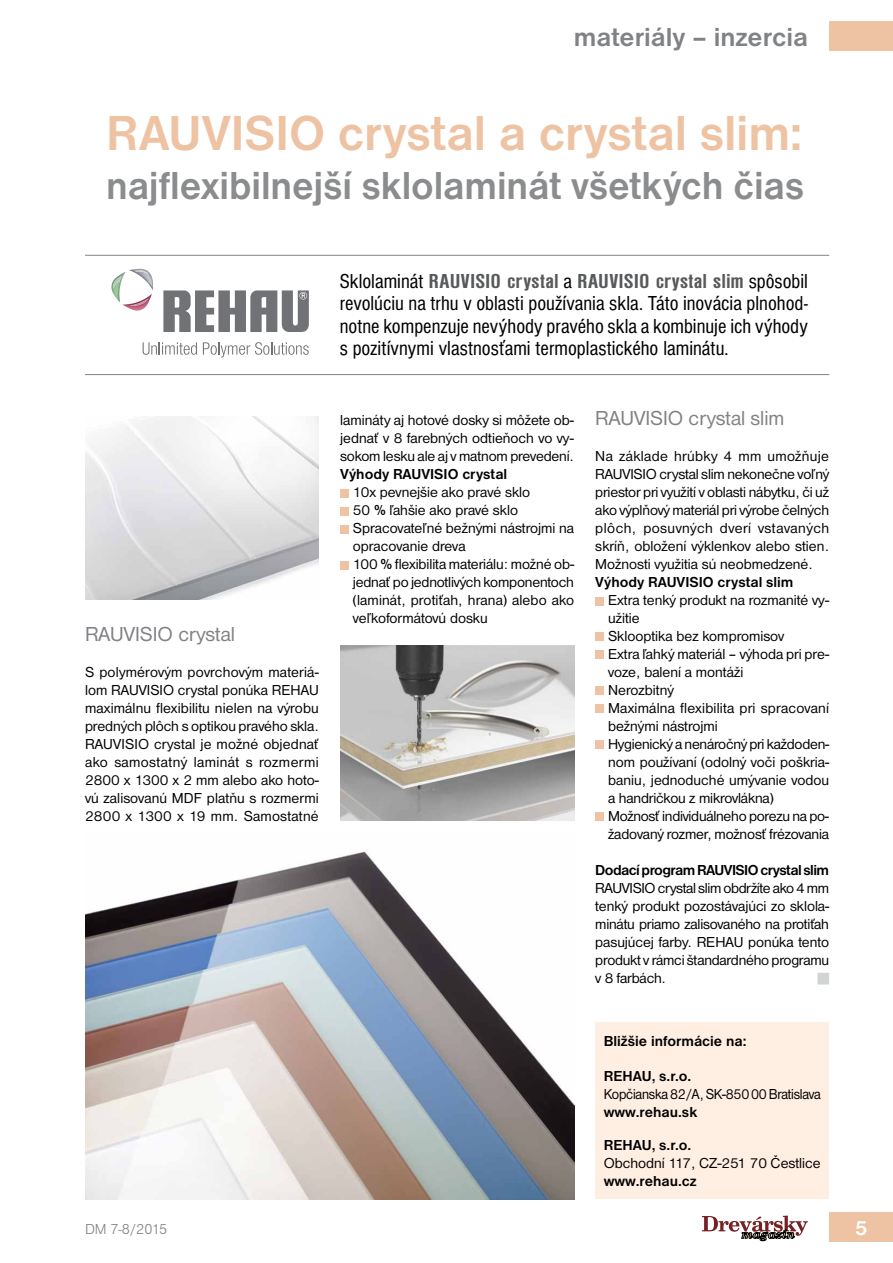
<style>
.page{position:relative;width:893px;height:1263px;background:#fff}
.page>*{position:absolute;margin:0;border:0;box-sizing:border-box;transform-origin:0 0}
.t1{font:700 51px "Nimbus San DEE";color:#eec3a3}
.t2{font:700 40.5px "Nimbus San DEE";color:#8a8c8e;scale:.96 1}
.t3{font:700 27px "Nimbus San DEE";color:#808285}
.t4{font:condensed 21px/22.5px "Nimbus San DEE";color:#000;text-align:justify}
.t5{font:21px "Nimbus San DEE";color:#808285}
.t6{font:700 21px "Nimbus San DEE";color:#fff}
.t7{font:15px/18px "Nimbus San DEE";color:#000;text-align:justify}
.t8{font:700 15px/33px "Nimbus San DEE";color:#000}
.t9{font:15px "Nimbus San DEE";color:#000;scale:.92 1}
.t10{font:700 15px "Nimbus San DEE";letter-spacing:-.04em;color:#000}
.t11{font:15px "Nimbus San DEE Ligh";letter-spacing:-.02em;color:#808285}
.s1{font-weight:700;color:#58595b}
.s2{font-weight:700}
</style>
<div class="page">
<svg style="left:702px;top:1215px;width:106px;height:26px"></svg>
<div style="left:829px;top:1212px;width:64px;height:30px;background:#eec3a3"></div>
<div style="left:829px;top:21px;width:64px;height:30px;background:#eec3a3"></div>
<hr style="left:85px;top:255px;width:744px;height:1px;background:#808285">
<hr style="left:85px;top:374px;width:744px;height:1px;background:#808285">
<svg style="left:143px;top:342px;width:54px;height:13px"></svg>
<svg style="left:203px;top:342px;width:106px;height:16px"></svg>
<svg style="left:163px;top:290px;width:146px;height:42px"></svg>
<svg style="left:111px;top:269px;width:42px;height:42px"></svg>
<img style="left:129px;top:298px;width:19px;height:8px">
<img style="left:135px;top:270px;width:14px;height:5px">
<div style="left:340px;top:489px;width:9px;height:8px;background:#eec3a3"></div>
<div style="left:340px;top:507px;width:9px;height:8px;background:#eec3a3"></div>
<div style="left:340px;top:525px;width:9px;height:8px;background:#eec3a3"></div>
<div style="left:340px;top:561px;width:9px;height:8px;background:#eec3a3"></div>
<div style="left:595px;top:597px;width:9px;height:8px;background:#eec3a3"></div>
<div style="left:595px;top:633px;width:9px;height:8px;background:#eec3a3"></div>
<div style="left:595px;top:651px;width:9px;height:8px;background:#eec3a3"></div>
<div style="left:595px;top:687px;width:9px;height:8px;background:#eec3a3"></div>
<div style="left:595px;top:705px;width:9px;height:8px;background:#eec3a3"></div>
<div style="left:595px;top:741px;width:9px;height:8px;background:#eec3a3"></div>
<div style="left:595px;top:813px;width:9px;height:8px;background:#eec3a3"></div>
<img style="left:85px;top:416px;width:234px;height:183px">
<img style="left:85px;top:851px;width:489px;height:348px">
<img style="left:340px;top:645px;width:234px;height:176px">
<div style="left:595px;top:1022px;width:234px;height:177px;background:#ffeee2"></div>
<div style="left:818px;top:973px;width:11px;height:11px;background:#d1d3d4"></div>
<h3 class="t3" style="left:574px;top:22px;width:236px">materiály – inzercia</h3>
<h1 class="t1" style="left:106px;top:104px;width:698px">RAUVISIO crystal a crystal slim:</h1>
<h2 class="t2" style="left:106px;top:163px;width:728px">najflexibilnejší sklolaminát všetkých čias</h2>
<h3 class="t5" style="left:85px;top:622px;width:152px">RAUVISIO crystal</h3>
<p class="t7" style="left:85px;top:663px;width:235px">S polymérovým povrchovým materiá&shy;lom RAUVISIO crystal ponúka REHAU maximálnu flexibilitu nielen na výrobu predných plôch s optikou pravého skla.<br>RAUVISIO crystal je možné objednať ako samostatný laminát s rozmermi 2800 x 1300 x 2 mm alebo ako hoto&shy;vú zalisovanú MDF platňu s rozmermi 2800 x 1300 x 19 mm. Samostatné</p>
<p class="t4" style="left:340px;top:270px;width:470px">Sklolaminát <span class="s1">RAUVISIO crystal</span> a <span class="s1">RAUVISIO crystal slim</span> spôsobil revolúciu na trhu v oblasti používania skla. Táto inovácia plnohod&shy;notne kompenzuje nevýhody pravého skla a kombinuje ich výhody s pozitívnymi vlastnosťami termoplastického laminátu.</p>
<p class="t7" style="left:340px;top:411px;width:235px">lamináty aj hotové dosky si môžete ob&shy;jednať v 8 farebných odtieňoch vo vy&shy;sokom lesku ale aj v matnom prevedení.</p>
<p class="t8" style="left:340px;top:458px;width:169px">Výhody RAUVISIO crystal</p>
<p class="t7" style="left:353px;top:483px;width:223px;text-align:left">10x pevnejšie ako pravé sklo<br>50 <span class="s2">%</span> ľahšie ako pravé sklo<br>Spracovateľné bežnými nástrojmi na opracovanie dreva<br>100 <span class="s2">%</span> flexibilita materiálu: možné ob&shy;jednať po jednotlivých komponentoch (laminát, protiťah, hrana) alebo ako veľkoformátovú dosku</p>
<h3 class="t5" style="left:595px;top:407px;width:191px">RAUVISIO crystal slim</h3>
<p class="t7" style="left:595px;top:447px;width:235px">Na základe hrúbky 4 mm umožňuje RAUVISIO crystal slim nekonečne voľný priestor pri využití v oblasti nábytku, či už ako výplňový materiál pri výrobe čelných plôch, posuvných dverí vstavaných skríň, obložení výklenkov alebo stien.<br>Možnosti využitia sú neobmedzené.</p>
<p class="t8" style="left:595px;top:566px;width:200px">Výhody RAUVISIO crystal slim</p>
<p class="t7" style="left:608px;top:591px;width:223px;text-align:left">Extra tenký produkt na rozmanité vy&shy;užitie<br>Sklooptika bez kompromisov<br>Extra ľahký materiál – výhoda pri pre&shy;voze, balení a montáži<br>Nerozbitný<br>Maximálna flexibilita pri spracovaní bežnými nástrojmi<br>Hygienický a nenáročný pri každoden&shy;nom používaní (odolný voči poškria&shy;baniu, jednoduché umývanie vodou a handričkou z mikrovlákna)<br>Možnosť individuálneho porezu na po&shy;žadovaný rozmer, možnosť frézovania</p>
<p class="t10" style="left:595px;top:862px;width:235px">Dodací program RAUVISIO crystal slim</p>
<p class="t7" style="left:595px;top:879px;width:236px">RAUVISIO crystal slim obdržíte ako 4mm tenký produkt pozostávajúci zo sklola&shy;minátu priamo zalisovaného na protiťah pasujúcej farby. REHAU ponúka tento produkt v rámci štandardného programu v 8 farbách.</p>
<p class="t8" style="left:604px;top:1025px;width:144px">Bližšie informácie na:</p>
<p class="t8" style="left:604px;top:1059px;width:89px">REHAU, s.r.o.</p>
<p class="t9" style="left:604px;top:1085px;width:237px">Kopčianska 82/A, SK-850 00 Bratislava</p>
<p class="t8" style="left:604px;top:1095px;width:95px">www.rehau.sk<br>REHAU, s.r.o.</p>
<p class="t7" style="left:604px;top:1154px;width:218px">Obchodní 117, CZ-251 70 Čestlice</p>
<p class="t8" style="left:604px;top:1164px;width:95px">www.rehau.cz</p>
<p class="t11" style="left:85px;top:1220px;width:84px">DM 7-8/2015</p>
<h3 class="t6" style="left:855px;top:1216px;width:15px">5</h3>
</div>
